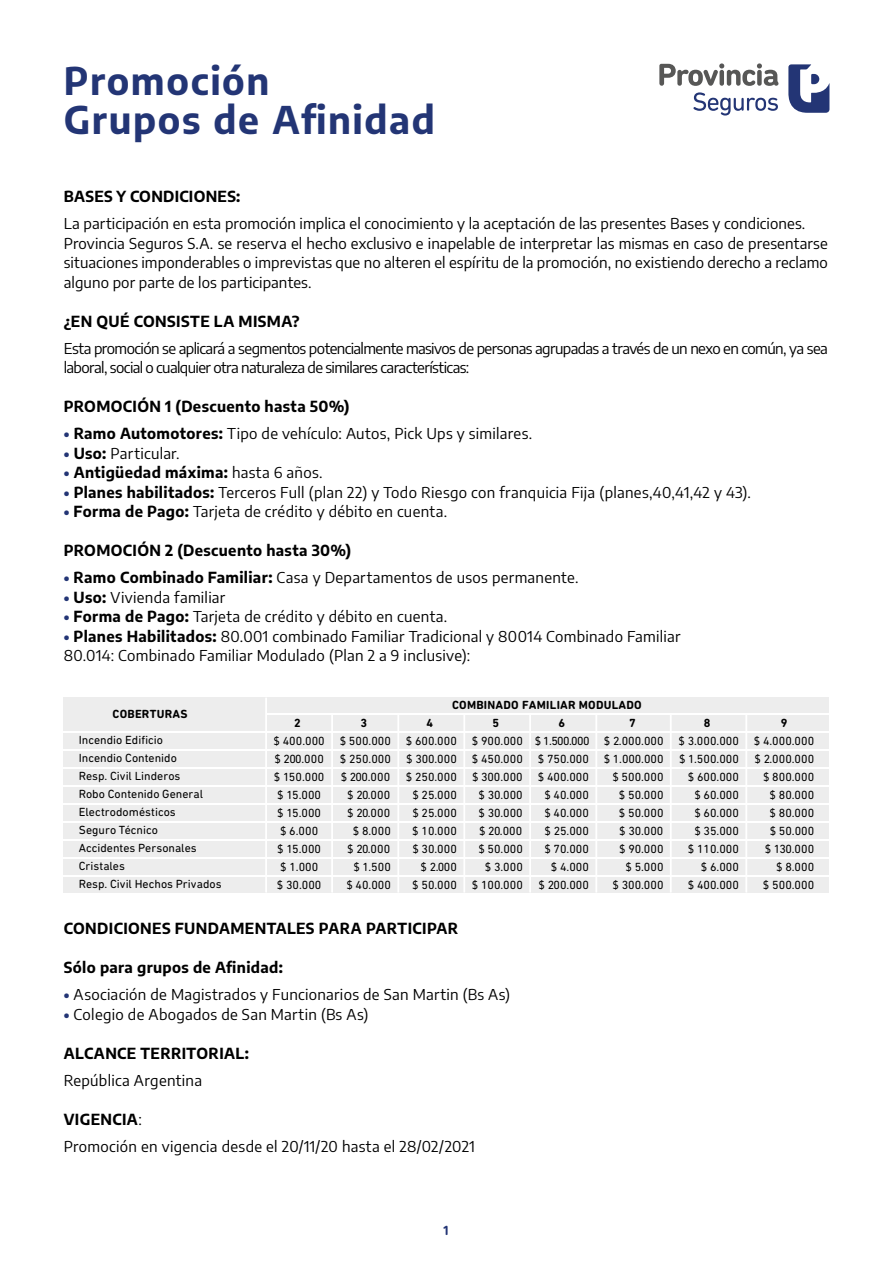
<style>
.page{position:relative;width:893px;height:1263px;background:#fff}
.page>*{position:absolute;margin:0;border:0;box-sizing:border-box;transform-origin:0 0}
.t1{font:700 37.5px/39px "Encode Sans";letter-spacing:.04em;color:#233575}
.t2{font:15px/19.5px "Encode Sans";letter-spacing:.01em;color:#000}
.t3{font:700 15px "Encode Sans";letter-spacing:.025em;color:#000}
.t4{font:15px/19.5px "Encode Sans";letter-spacing:-.04em;color:#000}
.t5{font:700 13.5px "DIN Next Rounded LT Pro";color:#233575}
.t6{font:12px/18px "DIN Next Rounded LT Pro";letter-spacing:.005em;color:#000;text-align:right}
.t7{font:700 12px "DIN Next Rounded LT Pro";letter-spacing:.02em;color:#000}
.s1{font-weight:700;color:#233575}
.s2{font-weight:700}
.s3{color:#233575}
.s4{font-weight:400}
</style>
<div class="page">
<div style="left:64px;top:715px;width:765px;height:16px;background:#ededed"></div>
<div style="left:64px;top:698px;width:765px;height:15px;background:#ededed"></div>
<div style="left:64px;top:707px;width:202px;height:16px;background:#ededed"></div>
<div style="left:64px;top:823px;width:765px;height:16px;background:#ededed"></div>
<div style="left:64px;top:841px;width:765px;height:16px;background:#ededed"></div>
<div style="left:64px;top:859px;width:765px;height:16px;background:#ededed"></div>
<div style="left:64px;top:877px;width:765px;height:15px;background:#ededed"></div>
<div style="left:64px;top:751px;width:765px;height:16px;background:#ededed"></div>
<div style="left:64px;top:769px;width:765px;height:16px;background:#ededed"></div>
<div style="left:64px;top:733px;width:765px;height:16px;background:#ededed"></div>
<div style="left:64px;top:787px;width:765px;height:16px;background:#ededed"></div>
<div style="left:64px;top:805px;width:765px;height:16px;background:#ededed"></div>
<hr style="left:745px;top:714px;width:2px;height:178px;background:#fff">
<hr style="left:595px;top:714px;width:2px;height:178px;background:#fff">
<hr style="left:529px;top:714px;width:2px;height:178px;background:#fff">
<hr style="left:463px;top:714px;width:2px;height:178px;background:#fff">
<hr style="left:397px;top:714px;width:2px;height:178px;background:#fff">
<hr style="left:331px;top:714px;width:2px;height:178px;background:#fff">
<hr style="left:670px;top:714px;width:2px;height:178px;background:#fff">
<hr style="left:265px;top:698px;width:2px;height:194px;background:#fff">
<svg style="left:788px;top:64px;width:41px;height:49px"></svg>
<svg style="left:659px;top:63px;width:119px;height:23px"></svg>
<svg style="left:693px;top:92px;width:85px;height:24px"></svg>
<h1 class="t1" style="left:64px;top:59px;width:373px">Promoción<br>Grupos de Afinidad</h1>
<p class="t3" style="left:64px;top:186px;width:178px">BASES Y CONDICIONES:</p>
<p class="t2" style="left:64px;top:213px;width:766px">La participación en esta promoción implica el conocimiento y la aceptación de las presentes Bases y condiciones.<br>Provincia Seguros S.A. se reserva el hecho exclusivo e inapelable de interpretar las mismas en caso de presentarse situaciones imponderables o imprevistas que no alteren el espíritu de la promoción, no existiendo derecho a reclamo alguno por parte de los participantes.</p>
<p class="t3" style="left:64px;top:310px;width:237px">¿EN QUÉ CONSISTE LA MISMA?</p>
<p class="t4" style="left:64px;top:338px;width:766px">Esta promoción se aplicará a segmentos potencialmente masivos de personas agrupadas a través de un nexo en común, ya sea laboral, social o cualquier otra naturaleza de similares características:</p>
<p class="t3" style="left:64px;top:396px;width:287px">PROMOCIÓN 1 (Descuento hasta 50%)</p>
<p class="t2" style="left:64px;top:423px;width:470px"><span class="s1">•</span> <span class="s2">Ramo Automotores:</span> Tipo de vehículo: Autos, Pick Ups y similares.</p>
<p class="t2" style="left:64px;top:443px;width:117px"><span class="s1">•</span> <span class="s2">Uso:</span> Particular.</p>
<p class="t3" style="left:64px;top:462px;width:260px"><span class="s3">•</span> Antigüedad máxima: <span class="s4">hasta 6 años.</span></p>
<p class="t2" style="left:64px;top:482px;width:689px"><span class="s1">•</span> <span class="s2">Planes habilitados:</span> Terceros Full (plan 22) y Todo Riesgo con franquicia Fija (planes,40,41,42 y 43).</p>
<p class="t2" style="left:64px;top:501px;width:385px"><span class="s1">•</span> <span class="s2">Forma de Pago:</span> Tarjeta de crédito y débito en cuenta.</p>
<p class="t3" style="left:64px;top:540px;width:289px">PROMOCIÓN 2 (Descuento hasta 30%)</p>
<p class="t2" style="left:64px;top:567px;width:516px"><span class="s1">•</span> <span class="s2">Ramo Combinado Familiar:</span> Casa y Departamentos de usos permanente.</p>
<p class="t2" style="left:64px;top:587px;width:163px"><span class="s1">•</span> <span class="s2">Uso:</span> Vivienda familiar</p>
<p class="t2" style="left:64px;top:606px;width:385px"><span class="s1">•</span> <span class="s2">Forma de Pago:</span> Tarjeta de crédito y débito en cuenta.</p>
<p class="t2" style="left:64px;top:626px;width:618px"><span class="s1">•</span> <span class="s2">Planes Habilitados:</span> 80.001 combinado Familiar Tradicional y 80014 Combinado Familiar<br>80.014: Combinado Familiar Modulado (Plan 2 a 9 inclusive):</p>
<p class="t7" style="left:113px;top:707px;width:76px">COBERTURAS</p>
<p class="t6" style="left:79px;top:730px;width:144px;text-align:left">Incendio Edificio<br>Incendio Contenido<br>Resp. Civil Linderos<br>Robo Contenido General<br>Electrodomésticos<br>Seguro Técnico<br>Accidentes Personales<br>Cristales<br>Resp. Civil Hechos Privados</p>
<p class="t7" style="left:452px;top:698px;width:191px">COMBINADO FAMILIAR MODULADO</p>
<p class="t7" style="left:294px;top:716px;width:8px">2</p>
<p class="t7" style="left:360px;top:716px;width:8px">3</p>
<p class="t7" style="left:426px;top:716px;width:8px">4</p>
<p class="t7" style="left:492px;top:716px;width:8px">5</p>
<p class="t7" style="left:559px;top:716px;width:8px">6</p>
<p class="t7" style="left:629px;top:716px;width:8px">7</p>
<p class="t7" style="left:704px;top:716px;width:8px">8</p>
<p class="t7" style="left:781px;top:716px;width:8px">9</p>
<p class="t6" style="left:340px;top:732px;width:53px">$ 500.000 $ 250.000 $ 200.000 $ 20.000 $ 20.000 $ 8.000<br>$ 20.000 $ 1.500<br>$ 40.000</p>
<p class="t6" style="left:406px;top:732px;width:53px">$ 600.000 $ 300.000 $ 250.000 $ 25.000 $ 25.000 $ 10.000 $ 30.000 $ 2.000<br>$ 50.000</p>
<p class="t6" style="left:472px;top:732px;width:53px">$ 900.000 $ 450.000 $ 300.000 $ 30.000 $ 30.000 $ 20.000 $ 50.000 $ 3.000<br>$ 100.000</p>
<p class="t6" style="left:535px;top:732px;width:56px">$ 1.500.000 $ 750.000 $ 400.000 $ 40.000<br>$ 40.000<br>$ 25.000<br>$ 70.000<br>$ 4.000<br>$ 200.000</p>
<p class="t6" style="left:604px;top:732px;width:61px">$ 2.000.000 $ 1.000.000 $ 500.000 $ 50.000<br>$ 50.000<br>$ 30.000<br>$ 90.000<br>$ 5.000<br>$ 300.000</p>
<p class="t6" style="left:678px;top:732px;width:62px">$ 3.000.000 $ 1.500.000 $ 600.000 $ 60.000<br>$ 60.000<br>$ 35.000<br>$ 110.000 $ 6.000<br>$ 400.000</p>
<p class="t6" style="left:274px;top:732px;width:53px;text-align:center">$ 400.000 $ 200.000 $ 150.000 $ 15.000 $ 15.000 $ 6.000<br>$ 15.000 $ 1.000<br>$ 30.000</p>
<p class="t6" style="left:754px;top:732px;width:62px">$ 4.000.000 $ 2.000.000 $ 800.000 $ 80.000<br>$ 80.000<br>$ 50.000<br>$ 130.000<br>$ 8.000<br>$ 500.000</p>
<p class="t3" style="left:64px;top:918px;width:396px">CONDICIONES FUNDAMENTALES PARA PARTICIPAR</p>
<p class="t3" style="left:64px;top:957px;width:221px">Sólo para grupos de Afinidad:</p>
<p class="t2" style="left:64px;top:984px;width:448px"><span class="s1">•</span> Asociación de Magistrados y Funcionarios de San Martin (Bs As)</p>
<p class="t2" style="left:64px;top:1004px;width:306px"><span class="s1">•</span> Colegio de Abogados de San Martin (Bs As)</p>
<p class="t3" style="left:64px;top:1042px;width:187px">ALCANCE TERRITORIAL:</p>
<p class="t2" style="left:64px;top:1070px;width:140px">República Argentina</p>
<p class="t2" style="left:64px;top:1105px;width:413px;line-height:27px"><span class="s2">VIGENCIA</span>:<br>Promoción en vigencia desde el 20/11/20 hasta el 28/02/2021</p>
<p class="t5" style="left:442px;top:1223px;width:9px">1</p>
</div>
